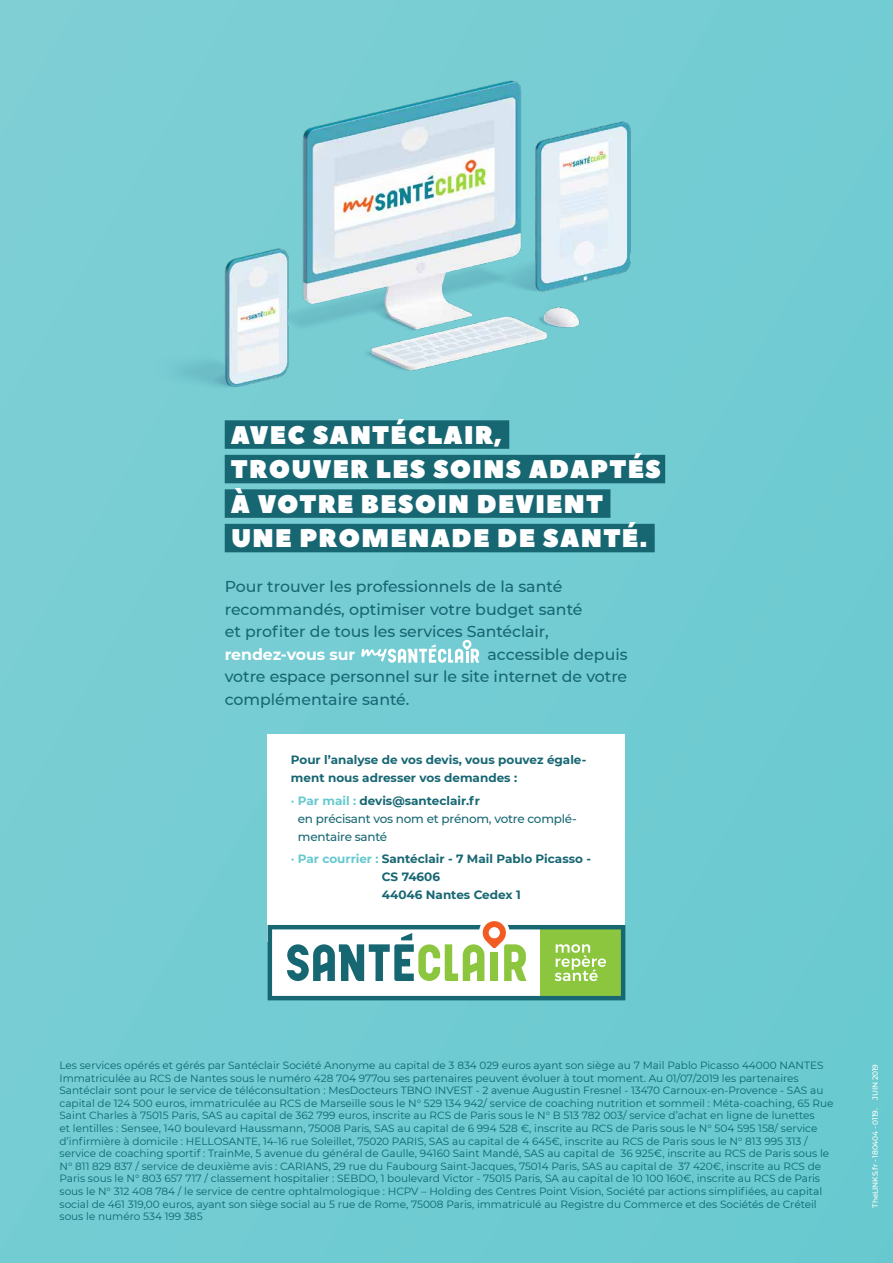
<style>
.page{position:relative;width:893px;height:1263px;background:#73ccd3}
.page>*{position:absolute;margin:0;border:0;box-sizing:border-box;transform-origin:0 0}
.t1{font:25.5px/34.5px "Peace Sans";letter-spacing:.05em;color:#fff}
.t2{font:500 15.75px/22.5px "Montserrat";color:#176773}
.t3{font:700 15.75px "Montserrat";letter-spacing:-.005em;color:#fff}
.t4{font:700 12px/18px "Montserrat";color:#176773}
.t5{font:500 12px/18px "Montserrat";letter-spacing:-.02em;color:#176773}
.t6{font:10.5px/12.6px "Montserrat";color:#096771}
.t7{font:500 7.5px "Montserrat";letter-spacing:-.02em;color:#fff}
.s1{color:#67c9cf}
.s2{font-weight:700;color:#67c9cf}
.s3{font-weight:700}
.s4{font-weight:500;color:#67c9cf}
</style>
<div class="page">
<div style="left:225px;top:420px;width:284px;height:29px;background:#176773"></div>
<div style="left:225px;top:455px;width:440px;height:28px;background:#176773"></div>
<div style="left:225px;top:489px;width:385px;height:29px;background:#176773"></div>
<div style="left:225px;top:524px;width:430px;height:28px;background:#176773"></div>
<svg style="left:361px;top:640px;width:118px;height:23px"></svg>
<div style="left:268px;top:734px;width:357px;height:208px;background:#fff"></div>
<img style="left:131px;top:71px;width:500px;height:316px">
<svg style="left:268px;top:921px;width:357px;height:79px"></svg>
<h1 class="t1" style="left:231px;top:418px;width:431px">AVEC SANTÉCLAIR,<br>TROUVER LES SOINS ADAPTÉS<br>À VOTRE BESOIN DEVIENT<br>UNE PROMENADE DE SANTÉ.</h1>
<h2 class="t2" style="left:225px;top:575px;width:359px">Pour trouver les professionnels de la santé recommandés, optimiser votre budget santé et profiter de tous les services Santéclair,</h2>
<h2 class="t3" style="left:225px;top:643px;width:132px">rendez-vous sur</h2>
<h2 class="t2" style="left:225px;top:642px;width:404px;text-align:justify;text-indent:263px">accessible depuis votre espace personnel sur le site internet de votre complémentaire santé.</h2>
<p class="t4" style="left:291px;top:750px;width:297px">Pour l’analyse de vos devis, vous pouvez égale&shy;ment nous adresser vos demandes :</p>
<p class="t5" style="left:298px;top:791px;width:280px;text-indent:-7px"><span class="s1">•</span> <span class="s2">Par mail :</span> <span class="s3">devis@santeclair.fr<br></span>en précisant vos nom et prénom, votre complé&shy;mentaire santé</p>
<p class="t4" style="left:382px;top:849px;width:211px;text-indent:-91px"><span class="s4">•</span> <span class="s1">Par courrier :</span> Santéclair - 7 Mail Pablo Picasso -<br>CS 74606<br>44046 Nantes Cedex 1</p>
<p class="t6" style="left:60px;top:1059px;width:775px">Les services opérés et gérés par Santéclair Société Anonyme au capital de 3 834 029 euros ayant son siège au 7 Mail Pablo Picasso 44000 NANTES Immatriculée au RCS de Nantes sous le numéro 428 704 977ou ses partenaires peuvent évoluer à tout moment. Au 01/07/2019 les partenaires Santéclair sont pour le service de téléconsultation : MesDocteurs TBNO INVEST - 2 avenue Augustin Fresnel - 13470 Carnoux-en-Provence - SAS au capital de 124 500 euros, immatriculée au RCS de Marseille sous le N° 529 134 942/ service de coaching nutrition et sommeil : Méta-coaching, 65 Rue Saint Charles à 75015 Paris, SAS au capital de 362 799 euros, inscrite au RCS de Paris sous le N° B 513 782 003/ service d’achat en ligne de lunettes<br>et lentilles : Sensee, 140 boulevard Haussmann, 75008 Paris, SAS au capital de 6 994 528 €, inscrite au RCS de Paris sous le N° 504 595 158/ service d’infirmière à domicile : HELLOSANTE, 14-16 rue Soleillet, 75020 PARIS, SAS au capital de 4 645€, inscrite au RCS de Paris sous le N° 813 995 313 / service de coaching sportif : TrainMe, 5 avenue du général de Gaulle, 94160 Saint Mandé, SAS au capital de 36 925€, inscrite au RCS de Paris sous le N° 811 829 837 / service de deuxième avis : CARIANS, 29 rue du Faubourg Saint-Jacques, 75014 Paris, SAS au capital de 37 420€, inscrite au RCS de Paris sous le N° 803 657 717 / classement hospitalier : SEBDO, 1 boulevard Victor - 75015 Paris, SA au capital de 10 100 160€, inscrite au RCS de Paris sous le N° 312 408 784 / le service de centre ophtalmologique : HCPV – Holding des Centres Point Vision, Société par actions simplifiées, au capital social de 461 319,00 euros, ayant son siège social au 5 rue de Rome, 75008 Paris, immatriculé au Registre du Commerce et des Sociétés de Créteil sous le numéro 534 199 385</p>
<p class="t7" style="left:870px;top:1208px;width:145px;rotate:-90deg">TheLINKS.fr - 180404 - 0119. JUIN 2019</p>
</div>
